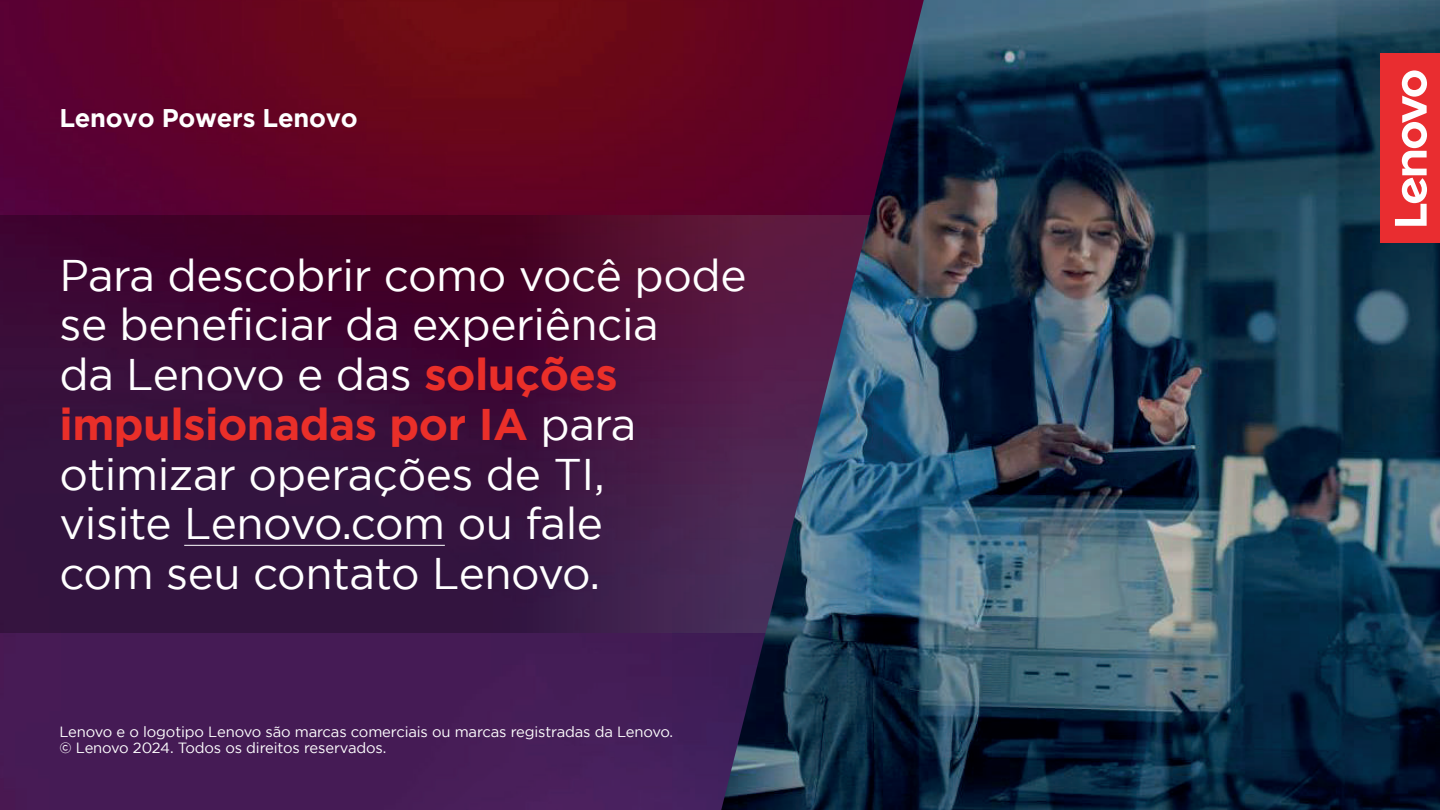
<style>
.page{position:relative;width:1440px;height:810px;background:#fff}
.page>*{position:absolute;margin:0;border:0;box-sizing:border-box;transform-origin:0 0}
.t1{font:44.25px/49.8px "Gotham";letter-spacing:-.01em;color:#fff}
.t2{font:700 25.5px "Gotham";letter-spacing:-.01em;color:#fff}
.t3{font:14.85px/16.2px "Gotham";letter-spacing:-.01em;color:#fff}
.s1{font-weight:700;color:#ea2f29}
</style>
<div class="page">
<img style="left:0;top:0;width:721px;height:810px">
<svg style="left:0;top:215px;width:721px;height:418px;background:#3c0f39"></svg>
<img style="left:721px;top:0;width:719px;height:810px">
<div style="left:1380px;top:54px;width:60px;height:189px;background:#e92d30"></div>
<svg style="left:1395px;top:70px;width:32px;height:156px"></svg>
<hr style="left:184px;top:545px;width:261px;height:1px;background:#fff">
<p class="t2" style="left:59px;top:103px;width:300px">Lenovo Powers Lenovo</p>
<p class="t1" style="left:59px;top:249px;width:689px">Para descobrir como você pode se beneficiar da experiência<br>da Lenovo e das <span class="s1">soluções impulsionadas por IA</span> para otimizar operações de TI,<br>visite Lenovo.com ou fale<br>com seu contato Lenovo.</p>
<p class="t3" style="left:59px;top:723px;width:615px">Lenovo e o logotipo Lenovo são marcas comerciais ou marcas registradas da Lenovo. © Lenovo 2024. Todos os direitos reservados.</p>
</div>
